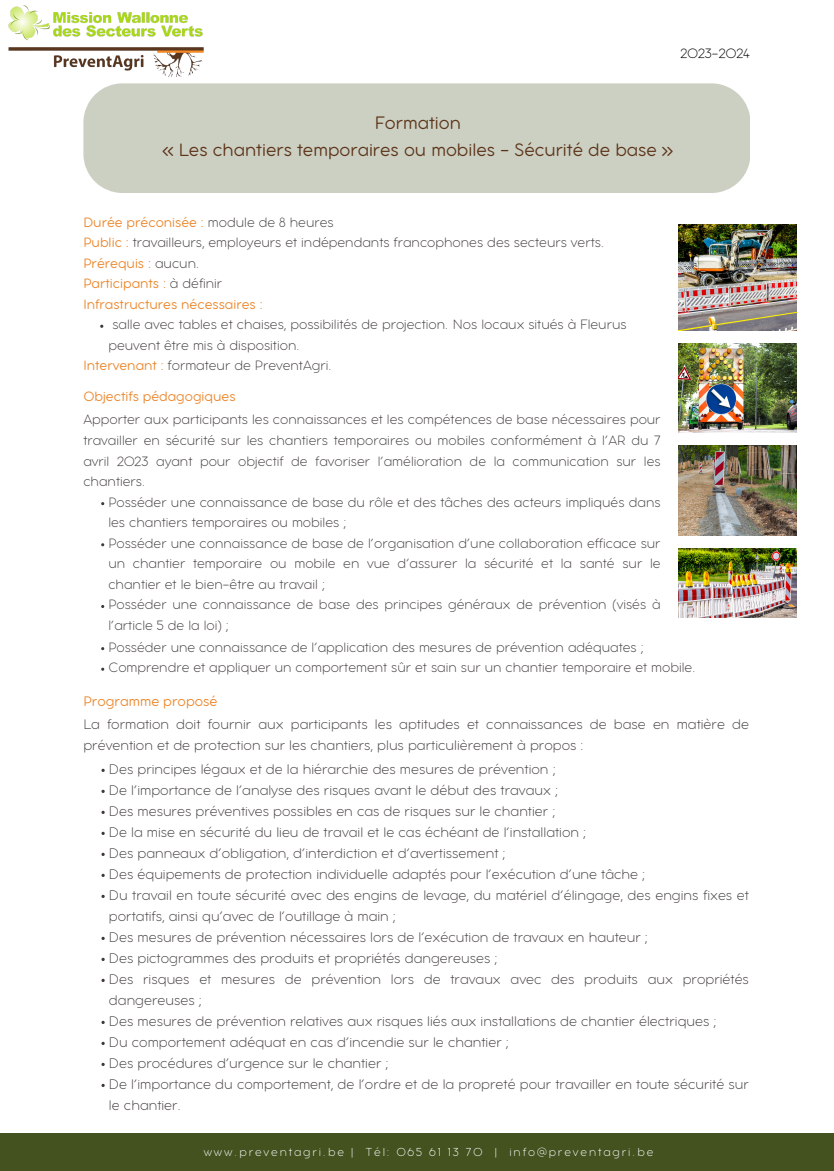
<style>
.page{position:relative;width:834px;height:1171px;background:#fff}
.page>*{position:absolute;margin:0;border:0;box-sizing:border-box;transform-origin:0 0}
.t1{font:300 19.6px/27.3px "Aristotelica Pro Tx";color:#5d351a;text-align:center}
.t2{font:300 expanded 15.05px/21px "Aristotelica Pro Tx";color:#3e393c}
.t3{font:300 15.05px "Aristotelica Pro Tx";color:#eb872c}
.t4{font:300 expanded 14.7px/20.5px "Aristotelica Pro Tx";color:#3e393c}
.t5{font:300 14.7px "Aristotelica Pro Tx";color:#eb872c}
.t6{font:300 expanded 14.7px "Aristotelica Pro Tx";color:#000}
.t7{font:300 expanded 12.6px "Aristotelica Pro Tx";letter-spacing:.145em;color:#fff}
.s1{font-stretch:normal;color:#eb872c}
</style>
<div class="page">
<img style="left:8px;top:5px;width:196px;height:73px">
<div style="left:0;top:1133px;width:833px;height:38px;background:#43521f"></div>
<div style="left:83px;top:83px;width:667px;height:110px;background:#ccd0c3"></div>
<svg style="left:101px;top:769px;width:4px;height:3px"></svg>
<svg style="left:101px;top:790px;width:4px;height:3px"></svg>
<svg style="left:101px;top:811px;width:4px;height:3px"></svg>
<svg style="left:101px;top:832px;width:4px;height:3px"></svg>
<svg style="left:101px;top:853px;width:4px;height:3px"></svg>
<svg style="left:101px;top:874px;width:4px;height:3px"></svg>
<svg style="left:101px;top:895px;width:4px;height:3px"></svg>
<svg style="left:101px;top:937px;width:4px;height:3px"></svg>
<svg style="left:101px;top:958px;width:4px;height:3px"></svg>
<svg style="left:101px;top:979px;width:4px;height:3px"></svg>
<svg style="left:101px;top:1021px;width:4px;height:3px"></svg>
<svg style="left:101px;top:1042px;width:4px;height:3px"></svg>
<svg style="left:101px;top:1063px;width:4px;height:3px"></svg>
<svg style="left:101px;top:1084px;width:4px;height:3px"></svg>
<img style="left:678px;top:343px;width:118px;height:89px">
<img style="left:678px;top:446px;width:118px;height:89px">
<img style="left:678px;top:224px;width:118px;height:106px">
<img style="left:678px;top:548px;width:118px;height:69px">
<p class="t6" style="left:680px;top:48px;width:71px">2023-2024</p>
<p class="t1" style="left:162px;top:111px;width:512px">Formation<br>« Les chantiers temporaires ou mobiles - Sécurité de base »</p>
<h2 class="t4" style="left:83px;top:213px;width:522px"><span class="s1">Durée préconisée :</span> module de 8 heures<br><span class="s1">Public :</span> travailleurs, employeurs et indépendants francophones des secteurs verts.<br><span class="s1">Prérequis :</span> aucun.<br><span class="s1">Participants :</span> à définir<br><span class="s1">Infrastructures nécessaires :</span></h2>
<h2 class="t4" style="left:108px;top:316px;width:519px">salle avec tables et chaises, possibilités de projection. Nos locaux situés à Fleurus peuvent être mis à disposition.</h2>
<p class="t4" style="left:83px;top:357px;width:250px"><span class="s1">Intervenant :</span> formateur de PreventAgri.</p>
<h2 class="t5" style="left:83px;top:392px;width:154px">Objectifs pédagogiques</h2>
<h1 class="t4" style="left:83px;top:411px;width:578px;text-align:justify">Apporter aux participants les connaissances et les compétences de base nécessaires pour travailler en sécurité sur les chantiers temporaires ou mobiles conformément à l’AR du 7 avril 2023 ayant pour objectif de favoriser l’amélioration de la communication sur les chantiers.</h1>
<h2 class="t4" style="left:108px;top:493px;width:553px">Posséder une connaissance de base du rôle et des tâches des acteurs impliqués dans les chantiers temporaires ou mobiles ;</h2>
<p class="t4" style="left:108px;top:534px;width:553px;text-align:justify">Posséder une connaissance de base de l’organisation d’une collaboration efficace sur un chantier temporaire ou mobile en vue d’assurer la sécurité et la santé sur le chantier et le bien-être au travail ;</p>
<h2 class="t4" style="left:108px;top:596px;width:553px">Posséder une connaissance de base des principes généraux de prévention (visés à l’article 5 de la loi) ;</h2>
<p class="t4" style="left:108px;top:638px;width:536px">Posséder une connaissance de l’application des mesures de prévention adéquates ;</p>
<p class="t4" style="left:108px;top:658px;width:589px">Comprendre et appliquer un comportement sûr et sain sur un chantier temporaire et mobile.</p>
<p class="t3" style="left:83px;top:696px;width:136px">Programme proposé</p>
<p class="t2" style="left:83px;top:715px;width:667px">La formation doit fournir aux participants les aptitudes et connaissances de base en matière de prévention et de protection sur les chantiers, plus particulièrement à propos :</p>
<p class="t2" style="left:109px;top:759px;width:448px">Des principes légaux et de la hiérarchie des mesures de prévention ;</p>
<p class="t2" style="left:109px;top:780px;width:450px">De l’importance de l’analyse des risques avant le début des travaux ;</p>
<p class="t2" style="left:109px;top:801px;width:447px">Des mesures préventives possibles en cas de risques sur le chantier ;</p>
<p class="t2" style="left:109px;top:822px;width:478px">De la mise en sécurité du lieu de travail et le cas échéant de l’installation ;</p>
<h2 class="t2" style="left:109px;top:843px;width:398px">Des panneaux d’obligation, d’interdiction et d’avertissement ;</h2>
<h2 class="t2" style="left:109px;top:864px;width:537px">Des équipements de protection individuelle adaptés pour l’exécution d’une tâche ;</h2>
<p class="t2" style="left:109px;top:885px;width:641px">Du travail en toute sécurité avec des engins de levage, du matériel d’élingage, des engins fixes et portatifs, ainsi qu’avec de l’outillage à main ;</p>
<p class="t2" style="left:109px;top:927px;width:540px">Des mesures de prévention nécessaires lors de l’exécution de travaux en hauteur ;</p>
<p class="t2" style="left:109px;top:948px;width:390px">Des pictogrammes des produits et propriétés dangereuses ;</p>
<p class="t2" style="left:109px;top:969px;width:641px">Des risques et mesures de prévention lors de travaux avec des produits aux propriétés dangereuses ;</p>
<p class="t2" style="left:109px;top:1011px;width:608px">Des mesures de prévention relatives aux risques liés aux installations de chantier électriques ;</p>
<p class="t2" style="left:109px;top:1032px;width:401px">Du comportement adéquat en cas d’incendie sur le chantier ;</p>
<p class="t2" style="left:109px;top:1053px;width:281px">Des procédures d’urgence sur le chantier ;</p>
<p class="t2" style="left:109px;top:1074px;width:641px">De l’importance du comportement, de l’ordre et de la propreté pour travailler en toute sécurité sur le chantier.</p>
<p class="t7" style="left:204px;top:1148px;width:451px">www.preventagri.be | Tél: 065 61 13 70 | info@preventagri.be</p>
</div>
